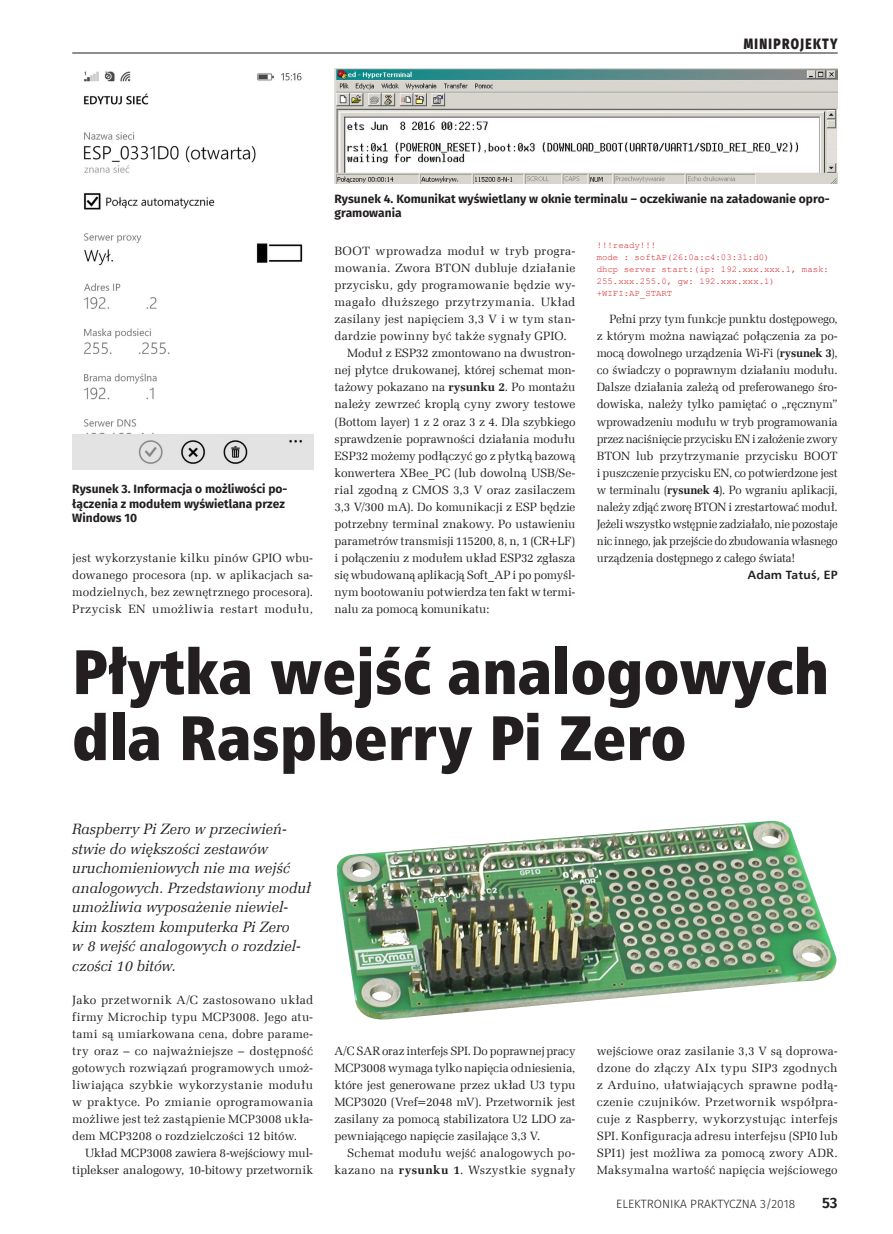
<style>
.page{position:relative;width:893px;height:1234px;background:#fff}
.page>*{position:absolute;margin:0;border:0;box-sizing:border-box;transform-origin:0 0}
._9_tytul{font:63px/66px "Humnst 777 X Blk Cn EU";color:#231f20}
._2_lead_do_wszystkie{font:italic 15px/19.5px "Zapf Ellipt EU";color:#231f20}
.t1{font:800 15px "Fira Sans";letter-spacing:.11em;color:#231f20;scale:.8 1}
.t2{font:600 15px "Fira Sans";color:#231f20}
._1_Body{font:12px/17px "Zapf Ellipt EU";letter-spacing:.005em;color:#231f20;text-align:justify}
._4_Podpis{font:700 12px/14.4px "Fira Sans";color:#231f20}
.t3{font:300 12px "Fira Sans";color:#231f20}
._0_autor{font:700 12px "Humnst 777 EU";letter-spacing:.01em;color:#231f20}
._6_listing{font:9px/12px "Courier New";color:#d1232a}
.s1{font-weight:700}
</style>
<div class="page">
<img style="left:72px;top:71px;width:241px;height:399px">
<img style="left:334px;top:69px;width:504px;height:114px">
<img style="left:336px;top:820px;width:501px;height:199px">
<hr style="left:72px;top:53px;width:766px;height:1px;background:#231f20">
<p class="t1" style="left:744px;top:30px;width:119px">MINIPROJEKTY</p>
<p class="_4_Podpis" style="left:334px;top:190px;width:497px">Rysunek 4. Komunikat wyświetlany w oknie terminalu – oczekiwanie na załadowanie opro&shy;gramowania</p>
<p class="_6_listing" style="left:597px;top:239px;width:61px">!!!ready!!!</p>
<p class="_6_listing" style="left:597px;top:251px;width:174px">mode : softAP(26:0a:c4:03:31:d0)</p>
<p class="_6_listing" style="left:597px;top:263px;width:234px">dhcp server start:(ip: 192.xxx.xxx.1, mask:<br>255.xxx.255.0, gw: 192.xxx.xxx.1)</p>
<p class="_6_listing" style="left:597px;top:287px;width:77px">+WIFI:AP_START</p>
<p class="_1_Body" style="left:597px;top:311px;width:242px;text-indent:13px">Pełni przy tym funkcje punktu dostępowego, z którym można nawiązać połączenia za po&shy;mocą dowolnego urządzenia Wi-Fi (<span class="s1">rysunek 3</span>), co świadczy o poprawnym działaniu modułu.<br>Dalsze działania zależą od preferowanego śro&shy;dowiska, należy tylko pamiętać o „ręcznym” wprowadzeniu modułu w tryb programowania przez naciśnięcie przycisku EN i założenie zwory BTON lub przytrzymanie przycisku BOOT i puszczenie przycisku EN, co potwierdzone jest w terminalu (<span class="s1">rysunek 4</span>). Po wgraniu aplikacji, należy zdjąć zworę BTON i zrestartować moduł.<br>Jeżeli wszystko wstępnie zadziałało, nie pozostaje nic innego, jak przejście do zbudowania własnego urządzenia dostępnego z całego świata!</p>
<p class="_0_autor" style="left:748px;top:567px;width:91px">Adam Tatuś, EP</p>
<p class="_1_Body" style="left:334px;top:243px;width:242px">BOOT wprowadza moduł w tryb progra&shy;mowania. Zwora BTON dubluje działanie przycisku, gdy programowanie będzie wy&shy;magało dłuższego przytrzymania. Układ zasilany jest napięciem 3,3 V i w tym stan&shy;dardzie powinny być także sygnały GPIO.</p>
<p class="_1_Body" style="left:334px;top:345px;width:242px;text-indent:13px">Moduł z ESP32 zmontowano na dwustron&shy;nej płytce drukowanej, której schemat mon&shy;tażowy pokazano na <span class="s1">rysunku 2</span>. Po montażu należy zewrzeć kroplą cyny zwory testowe (Bottom layer) 1 z 2 oraz 3 z 4. Dla szybkiego sprawdzenie poprawności działania modułu ESP32 możemy podłączyć go z płytką bazową konwertera XBee_PC (lub dowolną USB/Se&shy;rial zgodną z CMOS 3,3 V oraz zasilaczem 3,3 V/300 mA). Do komunikacji z ESP będzie potrzebny terminal znakowy. Po ustawieniu parametrów transmisji 115200, 8, n, 1 (CR+LF) i połączeniu z modułem układ ESP32 zgłasza się wbudowaną aplikacją Soft_AP i po pomyśl&shy;nym bootowaniu potwierdza ten fakt w termi&shy;nalu za pomocą komunikatu:</p>
<p class="_4_Podpis" style="left:72px;top:481px;width:217px">Rysunek 3. Informacja o możliwości po&shy;łączenia z modułem wyświetlana przez<br>Windows 10</p>
<p class="_1_Body" style="left:72px;top:549px;width:242px">jest wykorzystanie kilku pinów GPIO wbu&shy;dowanego procesora (np. w aplikacjach sa&shy;modzielnych, bez zewnętrznego procesora).<br>Przycisk EN umożliwia restart modułu,</p>
<p class="_9_tytul" style="left:72px;top:639px;width:758px">Płytka wejść analogowych dla Raspberry Pi Zero</p>
<p class="_2_lead_do_wszystkie" style="left:72px;top:819px;width:240px">Raspberry Pi Zero w przeciwień&shy;stwie do większości zestawów uruchomieniowych nie ma wejść analogowych. Przedstawiony moduł umożliwia wyposażenie niewiel&shy;kim kosztem komputerka Pi Zero<br>w 8 wejść analogowych o rozdziel&shy;czości 10 bitów.</p>
<p class="_1_Body" style="left:72px;top:991px;width:242px">Jako przetwornik A/C zastosowano układ firmy Microchip typu MCP3008. Jego atu&shy;tami są umiarkowana cena, dobre parame&shy;try oraz – co najważniejsze – dostępność gotowych rozwiązań programowych umoż&shy;liwiająca szybkie wykorzystanie modułu w praktyce. Po zmianie oprogramowania możliwe jest też zastąpienie MCP3008 ukła&shy;dem MCP3208 o rozdzielczości 12 bitów.</p>
<p class="_1_Body" style="left:72px;top:1144px;width:242px;text-align:right">Układ MCP3008 zawiera 8-wejściowy mul&shy;tiplekser analogowy, 10-bitowy przetwornik</p>
<p class="_1_Body" style="left:334px;top:1042px;width:242px">A/C SAR oraz interfejs SPI. Do poprawnej pracy MCP3008 wymaga tylko napięcia odniesienia, które jest generowane przez układ U3 typu MCP3020 (Vref=2048 mV). Przetwornik jest zasilany za pomocą stabilizatora U2 LDO za&shy;pewniającego napięcie zasilające 3,3 V.</p>
<p class="_1_Body" style="left:334px;top:1144px;width:242px;text-align:right">Schemat modułu wejść analogowych po&shy;kazano na <span class="s1">rysunku 1</span>. Wszystkie sygnały</p>
<p class="_1_Body" style="left:597px;top:1042px;width:242px">wejściowe oraz zasilanie 3,3 V są doprowa&shy;dzone do złączy AIx typu SIP3 zgodnych z Arduino, ułatwiających sprawne podłą&shy;czenie czujników. Przetwornik współpra&shy;cuje z Raspberry, wykorzystując interfejs SPI. Konfiguracja adresu interfejsu (SPI0 lub SPI1) jest możliwa za pomocą zwory ADR.<br>Maksymalna wartość napięcia wejściowego</p>
<p class="t3" style="left:616px;top:1195px;width:180px">ELEKTRONIKA PRAKTYCZNA 3/2018</p>
<p class="t2" style="left:822px;top:1190px;width:17px">53</p>
</div>
